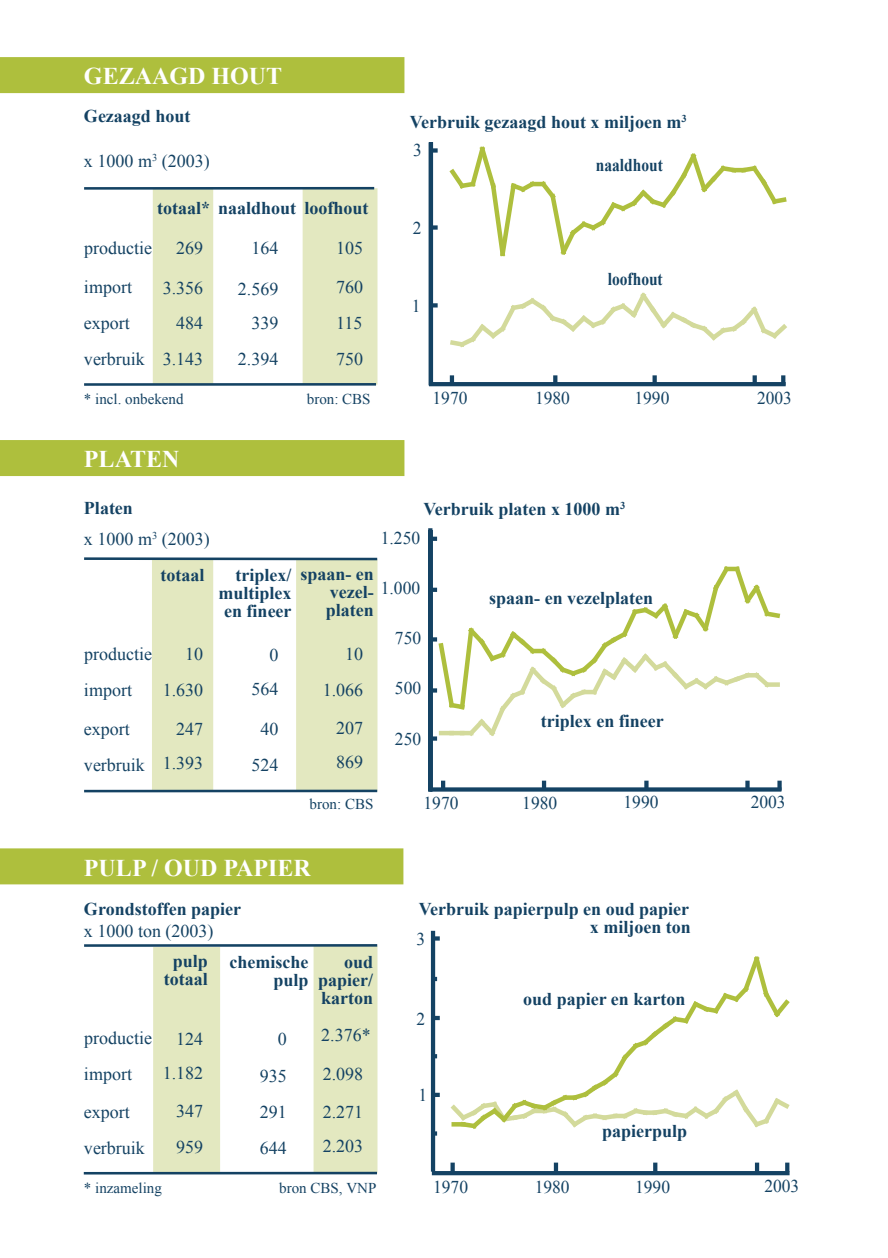
<style>
.page{position:relative;width:888px;height:1258px;background:#fff}
.page>*{position:absolute;margin:0;border:0;box-sizing:border-box;transform-origin:0 0}
.t1{font:700 24px "Times New Roman";color:#fff}
.t2{font:18px/36px "Times New Roman";color:#144263}
.t3{font:700 18px/18px "Times New Roman";color:#144263;text-align:right}
.t4{font:700 18px "Times New Roman";color:#144263;scale:.86 1}
.t5{font:18px "Times New Roman";color:#144263;scale:.96 1}
.t6{font:15px "Times New Roman";color:#144263}
.s1{font-weight:400}
.s2{font-weight:700}
</style>
<div class="page">
<svg style="left:84px;top:186px;width:294px;height:200px"></svg>
<svg style="left:84px;top:557px;width:294px;height:236px"></svg>
<svg style="left:83px;top:944px;width:295px;height:231px"></svg>
<div style="left:0;top:57px;width:404px;height:36px;background:#aebf3d"></div>
<div style="left:0;top:440px;width:404px;height:36px;background:#aebf3d"></div>
<div style="left:0;top:848px;width:403px;height:36px;background:#aebf3d"></div>
<svg style="left:428px;top:142px;width:359px;height:245px"></svg>
<svg style="left:428px;top:528px;width:354px;height:264px"></svg>
<svg style="left:430px;top:930px;width:360px;height:246px"></svg>
<h1 class="t1" style="left:84px;top:59px;width:200px">GEZAAGD HOUT</h1>
<p class="t3" style="left:84px;top:107px;width:108px">Gezaagd hout</p>
<p class="t2" style="left:84px;top:143px;width:127px">x 1000 m<sup>3</sup> (2003)</p>
<p class="t3" style="left:157px;top:198px;width:213px">totaal* naaldhout loofhout</p>
<p class="t2" style="left:251px;top:230px;width:28px">164</p>
<p class="t2" style="left:238px;top:271px;width:42px;line-height:33.9px;text-align:right">2.569<br>339</p>
<p class="t2" style="left:238px;top:340px;width:42px">2.394</p>
<p class="t2" style="left:84px;top:229px;width:70px;line-height:38.1px">productie import</p>
<p class="t2" style="left:84px;top:304px;width:62px">export verbruik</p>
<p class="t2" style="left:163px;top:228px;width:42px;line-height:39.6px;text-align:right">269<br>3.356</p>
<p class="t2" style="left:163px;top:304px;width:42px;text-align:right">484<br>3.143</p>
<p class="t2" style="left:336px;top:229px;width:28px;line-height:38.7px">105<br>760</p>
<p class="t2" style="left:336px;top:304px;width:28px">115<br>750</p>
<p class="t6" style="left:307px;top:389px;width:65px">bron: CBS</p>
<p class="t6" style="left:84px;top:389px;width:101px">* incl. onbekend</p>
<p class="t3" style="left:410px;top:108px;width:279px;line-height:27.9px;text-align:left">Verbruik gezaagd hout x miljoen m<sup>3<br></sup><span class="s1">3</span></p>
<p class="t2" style="left:413px;top:210px;width:10px">2</p>
<p class="t2" style="left:412px;top:288px;width:10px">1</p>
<p class="t4" style="left:596px;top:152px;width:79px">naaldhout</p>
<p class="t4" style="left:608px;top:267px;width:65px">loofhout</p>
<p class="t2" style="left:432px;top:379px;width:36px">1970</p>
<p class="t2" style="left:535px;top:379px;width:36px">1980</p>
<p class="t2" style="left:634px;top:379px;width:36px">1990</p>
<p class="t5" style="left:757px;top:386px;width:38px">2003</p>
<h1 class="t1" style="left:84px;top:442px;width:97px">PLATEN</h1>
<p class="t2" style="left:84px;top:492px;width:127px;line-height:31.5px"><span class="s2">Platen<br></span>x 1000 m<sup>3</sup> (2003)</p>
<p class="t3" style="left:161px;top:565px;width:45px">totaal</p>
<p class="t2" style="left:84px;top:636px;width:70px">productie import</p>
<p class="t2" style="left:84px;top:710px;width:62px">export verbruik</p>
<p class="t2" style="left:163px;top:636px;width:42px;text-align:right">10<br>1.630</p>
<p class="t2" style="left:163px;top:711px;width:42px;line-height:34.8px;text-align:right">247<br>1.393</p>
<p class="t3" style="left:219px;top:565px;width:75px">triplex/ multiplex en fineer</p>
<p class="t2" style="left:251px;top:637px;width:28px;line-height:33.9px;text-align:right">0<br>564</p>
<p class="t2" style="left:251px;top:710px;width:28px;text-align:center">40<br>524</p>
<p class="t3" style="left:326px;top:565px;width:50px;text-align:justify;text-indent:-26px">spaan- en vezel&shy;platen</p>
<p class="t2" style="left:323px;top:636px;width:42px;text-align:right">10<br>1.066</p>
<p class="t2" style="left:336px;top:711px;width:28px;line-height:33.3px">207<br>869</p>
<p class="t6" style="left:310px;top:794px;width:65px">bron: CBS</p>
<p class="t3" style="left:424px;top:499px;width:203px">Verbruik platen x 1000 m<sup>3</sup></p>
<p class="t2" style="left:381px;top:520px;width:41px">1.250</p>
<p class="t2" style="left:381px;top:570px;width:41px">1.000</p>
<p class="t2" style="left:395px;top:620px;width:28px">750</p>
<p class="t2" style="left:395px;top:670px;width:28px">500</p>
<p class="t2" style="left:395px;top:720px;width:28px">250</p>
<p class="t3" style="left:489px;top:588px;width:165px">spaan- en vezelplaten</p>
<p class="t3" style="left:541px;top:711px;width:124px">triplex en fineer</p>
<p class="t2" style="left:423px;top:785px;width:36px">1970</p>
<p class="t2" style="left:522px;top:785px;width:36px">1980</p>
<p class="t2" style="left:623px;top:784px;width:36px">1990</p>
<p class="t2" style="left:751px;top:783px;width:36px">2003</p>
<h1 class="t1" style="left:84px;top:851px;width:228px">PULP / OUD PAPIER</h1>
<p class="t3" style="left:84px;top:899px;width:159px">Grondstoffen papier</p>
<p class="t2" style="left:84px;top:912px;width:131px">x 1000 ton (2003)</p>
<p class="t3" style="left:164px;top:952px;width:45px;text-align:center">pulp totaal</p>
<p class="t3" style="left:229px;top:952px;width:80px">chemische pulp</p>
<p class="t3" style="left:318px;top:952px;width:57px;text-align:justify;text-indent:26px">oud papier/ karton</p>
<p class="t3" style="left:419px;top:899px;width:274px">Verbruik papierpulp en oud papier x miljoen ton</p>
<p class="t2" style="left:417px;top:921px;width:10px">3</p>
<p class="t2" style="left:416px;top:1000px;width:10px">2</p>
<p class="t3" style="left:523px;top:989px;width:164px">oud papier en karton</p>
<p class="t2" style="left:84px;top:1019px;width:70px">productie import</p>
<p class="t2" style="left:84px;top:1094px;width:62px">export verbruik</p>
<p class="t2" style="left:163px;top:1021px;width:42px;line-height:34.5px;text-align:right">124<br>1.182</p>
<p class="t2" style="left:176px;top:1093px;width:28px">347<br>959</p>
<p class="t6" style="left:84px;top:1178px;width:79px">* inzameling</p>
<p class="t2" style="left:260px;top:1020px;width:28px;text-align:justify;text-indent:18px">0<br>935<br>291<br>644</p>
<p class="t2" style="left:321px;top:1015px;width:51px;line-height:39px">2.376*<br>2.098</p>
<p class="t2" style="left:323px;top:1094px;width:42px;line-height:34.8px">2.271<br>2.203</p>
<p class="t6" style="left:279px;top:1178px;width:99px">bron CBS, VNP</p>
<p class="t2" style="left:419px;top:1077px;width:10px">1</p>
<p class="t3" style="left:602px;top:1122px;width:87px">papierpulp</p>
<p class="t2" style="left:433px;top:1169px;width:36px">1970</p>
<p class="t2" style="left:535px;top:1169px;width:36px">1980</p>
<p class="t2" style="left:635px;top:1169px;width:36px">1990</p>
<p class="t2" style="left:764px;top:1168px;width:36px">2003</p>
</div>
